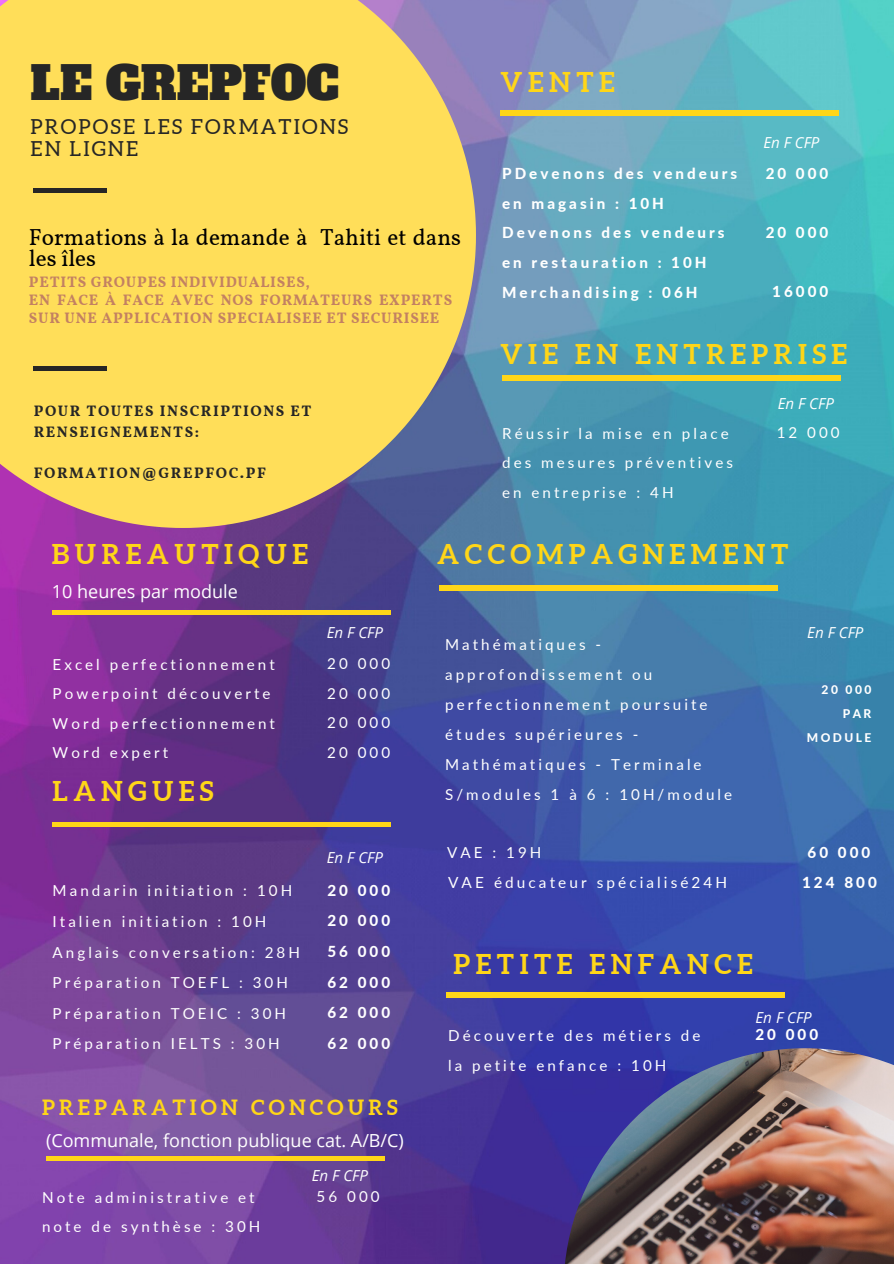
<style>
.page{position:relative;width:894px;height:1264px;background:#fff}
.page>*{position:absolute;margin:0;border:0;box-sizing:border-box;transform-origin:0 0}
.t1{font:45px "Alfa Slab One";color:#262626}
.t2{font:700 27.3px "Aleo";letter-spacing:.2em;color:#ffd618}
.t3{font:23.1px/21.6px "Vollkorn";color:#000}
.t4{font:700 21px "Aleo";letter-spacing:.2em;color:#ffd618}
.t5{font:20.7px/21.9px "Aleo";letter-spacing:.1em;color:#262626}
.t6{font:18px "Open Sans";color:#fff}
.t7{font:15.3px "Lato";letter-spacing:.2em;color:#fff}
.t8{font:15.15px/29.5px "Lato";letter-spacing:.2em;color:#fff}
.t9{font:800 15.15px/30.6px "Lato";letter-spacing:.2em;color:#fff;text-align:justify}
.t10{font:700 15.15px/18px "Vollkorn";letter-spacing:.05em;color:#c38162}
.t11{font:700 15.15px/20.9px "Vollkorn";letter-spacing:.1em;color:#262626}
.t12{font:italic 15.15px "Open Sans";color:#fff}
.t13{font:800 12px/23.9px "Lato";letter-spacing:.2em;color:#fff;text-align:right}
</style>
<div class="page">
<img style="left:0;top:0;width:893px;height:1263px">
<svg style="left:0;top:0;width:476px;height:528px;background:#edce62"></svg>
<img style="left:564px;top:1048px;width:329px;height:215px">
<div style="left:34px;top:366px;width:73px;height:5px;background:#262626"></div>
<div style="left:52px;top:610px;width:338px;height:5px;background:#ffd618"></div>
<hr style="left:52px;top:822px;width:338px;height:4px;background:#ffd618">
<hr style="left:46px;top:1156px;width:338px;height:4px;background:#ffd618">
<hr style="left:500px;top:111px;width:338px;height:4px;background:#ffd618">
<div style="left:502px;top:375px;width:338px;height:5px;background:#ffd618"></div>
<div style="left:439px;top:585px;width:338px;height:5px;background:#ffd618"></div>
<div style="left:447px;top:992px;width:337px;height:5px;background:#ffd618"></div>
<hr style="left:34px;top:188px;width:73px;height:4px;background:#262626">
<h1 class="t1" style="left:31px;top:53px;width:310px">LE GREPFOC</h1>
<h3 class="t5" style="left:31px;top:116px;width:319px">PROPOSE LES FORMATIONS<br>EN LIGNE</h3>
<h3 class="t3" style="left:29px;top:228px;width:433px">Formations à la demande à Tahiti et dans les îles</h3>
<p class="t10" style="left:29px;top:274px;width:424px">PETITS GROUPES INDIVIDUALISES,<br>EN FACE À FACE AVEC NOS FORMATEURS EXPERTS<br>SUR UNE APPLICATION SPECIALISEE ET SECURISEE</p>
<p class="t11" style="left:34px;top:401px;width:279px">POUR TOUTES INSCRIPTIONS ET<br>RENSEIGNEMENTS:</p>
<p class="t11" style="left:34px;top:464px;width:234px">FORMATION@GREPFOC.PF</p>
<h2 class="t2" style="left:500px;top:66px;width:116px">VENTE</h2>
<p class="t12" style="left:763px;top:132px;width:58px">En F CFP</p>
<p class="t9" style="left:502px;top:159px;width:236px;line-height:29.5px;text-align:left">PDevenons des vendeurs en magasin : 10H<br>Devenons des vendeurs en restauration : 10H<br>Merchandising : 06H</p>
<p class="t9" style="left:765px;top:157px;width:64px">20 000</p>
<p class="t9" style="left:765px;top:217px;width:64px">20 000</p>
<p class="t9" style="left:772px;top:276px;width:58px">16000</p>
<h2 class="t2" style="left:500px;top:338px;width:348px">VIE EN ENTREPRISE</h2>
<p class="t12" style="left:777px;top:393px;width:58px">En F CFP</p>
<p class="t8" style="left:502px;top:418px;width:232px">Réussir la mise en place des mesures préventives en entreprise : 4H</p>
<p class="t8" style="left:776px;top:417px;width:64px">12 000</p>
<h2 class="t2" style="left:52px;top:538px;width:257px">BUREAUTIQUE</h2>
<p class="t6" style="left:52px;top:578px;width:187px">10 heures par module</p>
<p class="t12" style="left:327px;top:622px;width:58px">En F CFP</p>
<p class="t8" style="left:53px;top:649px;width:224px">Excel perfectionnement<br>Powerpoint découverte<br>Word perfectionnement<br>Word expert</p>
<p class="t8" style="left:327px;top:648px;width:64px;text-align:justify">20 000<br>20 000<br>20 000<br>20 000</p>
<h2 class="t2" style="left:53px;top:775px;width:162px">LANGUES</h2>
<p class="t12" style="left:327px;top:846px;width:58px">En F CFP</p>
<p class="t8" style="left:53px;top:875px;width:249px;line-height:30.6px">Mandarin initiation : 10H<br>Italien initiation : 10H<br>Anglais conversation: 28H<br>Préparation TOEFL : 30H<br>Préparation TOEIC : 30H<br>Préparation IELTS : 30H</p>
<p class="t9" style="left:327px;top:874px;width:64px">20 000<br>20 000<br>56 000<br>62 000<br>62 000<br>62 000</p>
<h3 class="t4" style="left:42px;top:1095px;width:357px">PREPARATION CONCOURS</h3>
<p class="t6" style="left:46px;top:1127px;width:359px">(Communale, fonction publique cat. A/B/C)</p>
<p class="t12" style="left:312px;top:1164px;width:58px">En F CFP</p>
<p class="t8" style="left:42px;top:1182px;width:220px">Note administrative et note de synthèse : 30H</p>
<p class="t8" style="left:316px;top:1181px;width:64px">56 000</p>
<h2 class="t2" style="left:437px;top:538px;width:352px">ACCOMPAGNEMENT</h2>
<p class="t8" style="left:445px;top:628px;width:288px;line-height:30px">Mathématiques - approfondissement ou perfectionnement poursuite études supérieures -<br>Mathématiques - Terminale<br>S/modules 1 à 6 : 10H/module</p>
<p class="t12" style="left:807px;top:622px;width:58px">En F CFP</p>
<p class="t13" style="left:806px;top:677px;width:66px">20 000<br>PAR<br>MODULE</p>
<p class="t8" style="left:447px;top:837px;width:96px">VAE : 19H</p>
<p class="t9" style="left:807px;top:836px;width:64px">60 000</p>
<p class="t7" style="left:448px;top:873px;width:280px">VAE éducateur spécialisé24H</p>
<p class="t9" style="left:801px;top:866px;width:76px">124 800</p>
<h2 class="t2" style="left:453px;top:948px;width:300px">PETITE ENFANCE</h2>
<p class="t12" style="left:755px;top:1006px;width:58px">En F CFP</p>
<p class="t8" style="left:448px;top:1020px;width:253px">Découverte des métiers de la petite enfance : 10H</p>
<p class="t9" style="left:755px;top:1019px;width:64px">20 000</p>
</div>
